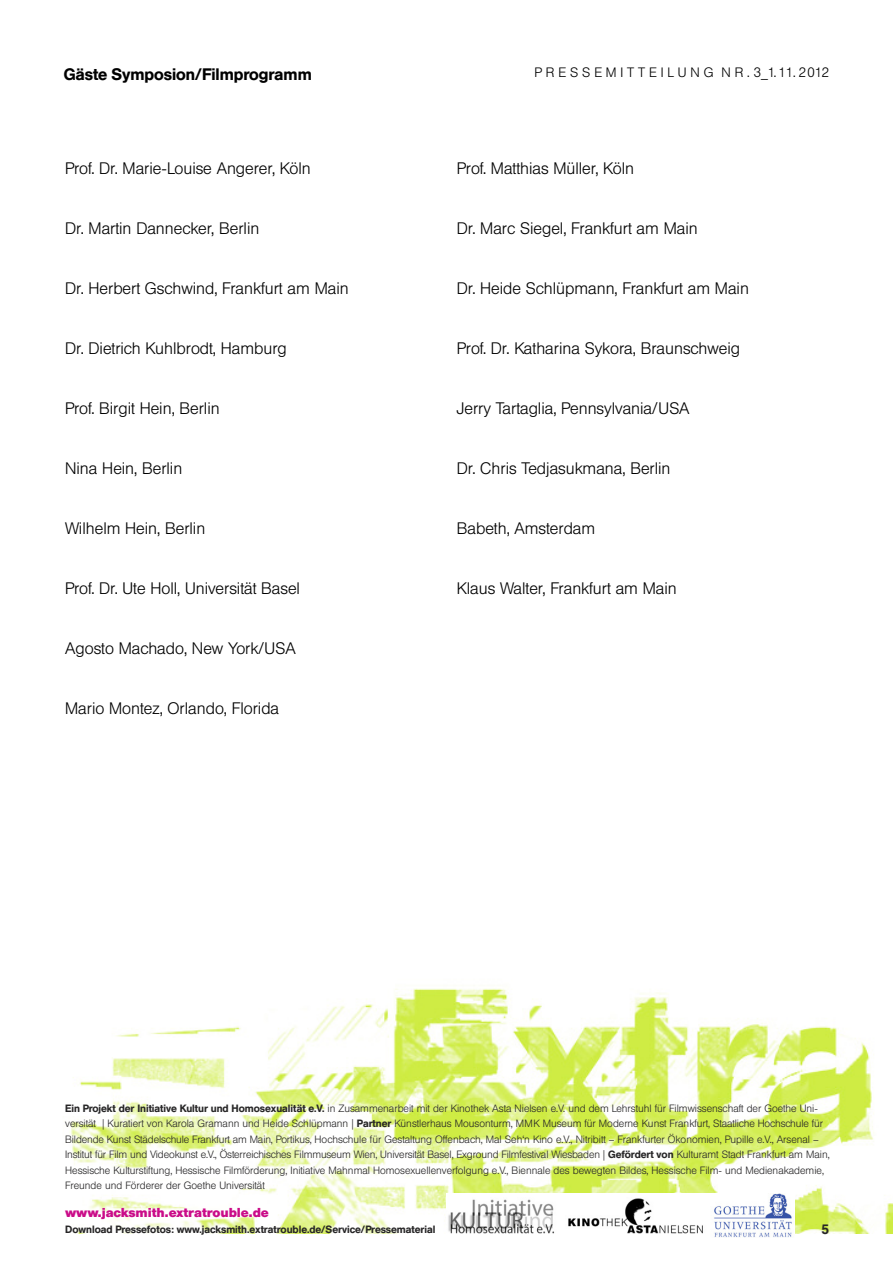
<style>
.page{position:relative;width:893px;height:1263px;background:#fff}
.page>*{position:absolute;margin:0;border:0;box-sizing:border-box;transform-origin:0 0}
.t1{font:300 16.5px "Helvetica BQ";color:#000}
.t2{font:500 16.5px "Helvetica BQ";color:#000}
.t3{font:300 13.5px "Helvetica BQ";letter-spacing:.29em;color:#000}
.t4{font:500 13.5px "Helvetica BQ";color:#272627}
.t5{font:700 12.9px "Helvetica BQ";letter-spacing:.01em;color:#ca0d89}
.t6{font:300 10.5px/15.5px "Helvetica BQ";color:#272627}
.t7{font:500 10.5px "Helvetica BQ";color:#272627}
.s1{font-weight:500}
</style>
<div class="page">
<img style="left:70px;top:988px;width:823px;height:245px">
<div style="left:446px;top:1193px;width:349px;height:45px;background:#fff"></div>
<img style="left:448px;top:1194px;width:344px;height:44px">
<h1 class="t2" style="left:64px;top:65px;width:249px">Gäste Symposion/Filmprogramm</h1>
<p class="t3" style="left:534px;top:65px;width:296px">PRESSEMITTEILUNG NR.3_1.11.2012</p>
<h1 class="t1" style="left:65px;top:160px;width:247px">Prof. Dr. Marie-Louise Angerer, Köln</h1>
<h1 class="t1" style="left:457px;top:160px;width:179px">Prof. Matthias Müller, Köln</h1>
<h1 class="t1" style="left:65px;top:220px;width:196px">Dr. Martin Dannecker, Berlin</h1>
<h1 class="t1" style="left:457px;top:220px;width:242px">Dr. Marc Siegel, Frankfurt am Main</h1>
<h1 class="t1" style="left:65px;top:280px;width:285px">Dr. Herbert Gschwind, Frankfurt am Main</h1>
<h1 class="t1" style="left:457px;top:280px;width:294px">Dr. Heide Schlüpmann, Frankfurt am Main</h1>
<h1 class="t1" style="left:65px;top:340px;width:223px">Dr. Dietrich Kuhlbrodt, Hamburg</h1>
<h1 class="t1" style="left:457px;top:340px;width:285px">Prof. Dr. Katharina Sykora, Braunschweig</h1>
<h1 class="t1" style="left:65px;top:400px;width:156px">Prof. Birgit Hein, Berlin</h1>
<h1 class="t1" style="left:457px;top:400px;width:234px">Jerry Tartaglia, Pennsylvania/USA</h1>
<h1 class="t1" style="left:65px;top:460px;width:119px">Nina Hein, Berlin</h1>
<h1 class="t1" style="left:457px;top:460px;width:215px">Dr. Chris Tedjasukmana, Berlin</h1>
<h1 class="t1" style="left:65px;top:520px;width:142px">Wilhelm Hein, Berlin</h1>
<h1 class="t1" style="left:457px;top:520px;width:140px">Babeth, Amsterdam</h1>
<h1 class="t1" style="left:65px;top:580px;width:236px">Prof. Dr. Ute Holl, Universität Basel</h1>
<h1 class="t1" style="left:457px;top:580px;width:221px">Klaus Walter, Frankfurt am Main</h1>
<h1 class="t1" style="left:65px;top:640px;width:232px">Agosto Machado, New York/USA</h1>
<h1 class="t1" style="left:65px;top:700px;width:215px">Mario Montez, Orlando, Florida</h1>
<p class="t6" style="left:65px;top:1100px;width:766px"><span class="s1">Ein Projekt der Initiative Kultur und Homosexualität e.V.</span> in Zusammenarbeit mit der Kinothek Asta Nielsen e.V. und dem Lehrstuhl für Filmwissenschaft der Goethe Uni&shy;versität | Kuratiert von Karola Gramann und Heide Schlüpmann | <span class="s1">Partner</span> Künstlerhaus Mousonturm, MMK Museum für Moderne Kunst Frankfurt, Staatliche Hochschule für Bildende Kunst Städelschule Frankfurt am Main, Portikus, Hochschule für Gestaltung Offenbach, Mal Seh‘n Kino e.V., Nitribitt – Frankfurter Ökonomien, Pupille e.V., Arsenal – Institut für Film und Videokunst e.V., Österreichisches Filmmuseum Wien, Universität Basel, Exground Filmfestival Wiesbaden | <span class="s1">Gefördert von</span> Kulturamt Stadt Frankfurt am Main, Hessische Kulturstiftung, Hessische Filmförderung, Initiative Mahnmal Homosexuellenverfolgung e.V., Biennale des bewegten Bildes, Hessische Film- und Medienakademie, Freunde und Förderer der Goethe Universität</p>
<p class="t5" style="left:65px;top:1205px;width:205px">www.jacksmith.extratrouble.de</p>
<p class="t7" style="left:65px;top:1224px;width:372px">Download Pressefotos: www.jacksmith.extratrouble.de/Service/Pressematerial</p>
<p class="t4" style="left:822px;top:1222px;width:9px">5</p>
</div>
